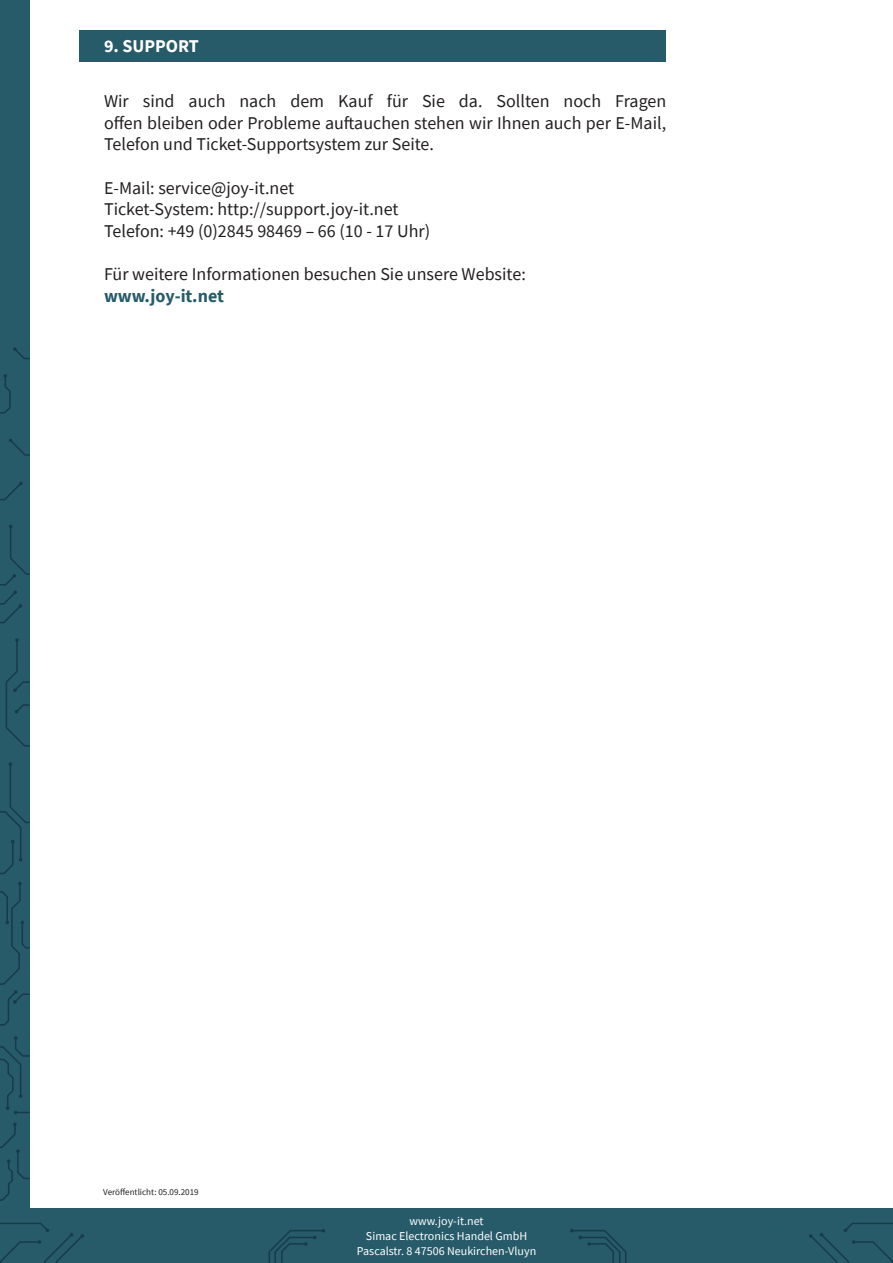
<style>
.page{position:relative;width:893px;height:1263px;background:#fff}
.page>*{position:absolute;margin:0;border:0;box-sizing:border-box;transform-origin:0 0}
.t1{font:18px/21.6px "Source Sans Pro";color:#231f20;text-align:justify}
.t2{font:700 18px "Source Sans Pro";color:#275b6a}
.t3{font:700 18px "Source Sans Pro";color:#fff}
.t4{font:12px "Source Sans Pro";color:#fff}
.t5{font:9px "Source Sans Pro";color:#231f20}
</style>
<div class="page">
<div style="left:80px;top:30px;width:586px;height:32px;background:#275b6a"></div>
<div style="left:0;top:0;width:30px;height:1263px;background:#275b6a"></div>
<svg style="left:0;top:1122px;width:30px;height:79px"></svg>
<svg style="left:0;top:1036px;width:30px;height:78px"></svg>
<svg style="left:0;top:882px;width:30px;height:144px"></svg>
<svg style="left:0;top:762px;width:30px;height:112px"></svg>
<svg style="left:5px;top:638px;width:25px;height:109px"></svg>
<svg style="left:0;top:525px;width:30px;height:99px"></svg>
<svg style="left:0;top:482px;width:23px;height:19px"></svg>
<svg style="left:9px;top:438px;width:21px;height:18px"></svg>
<svg style="left:0;top:374px;width:11px;height:40px"></svg>
<svg style="left:13px;top:347px;width:17px;height:12px"></svg>
<div style="left:0;top:1209px;width:893px;height:54px;background:#275b6a"></div>
<svg style="left:268px;top:1229px;width:57px;height:34px"></svg>
<svg style="left:570px;top:1229px;width:57px;height:34px"></svg>
<svg style="left:0;top:1223px;width:84px;height:40px"></svg>
<svg style="left:809px;top:1223px;width:84px;height:40px"></svg>
<p class="t3" style="left:104px;top:33px;width:96px">9. SUPPORT</p>
<p class="t1" style="left:104px;top:90px;width:564px">Wir sind auch nach dem Kauf für Sie da. Sollten noch Fragen offen bleiben oder Probleme auftauchen stehen wir Ihnen auch per E-Mail, Telefon und Ticket-Supportsystem zur Seite.</p>
<p class="t1" style="left:104px;top:177px;width:192px">E-Mail: service@joy-it.net</p>
<p class="t1" style="left:104px;top:198px;width:296px">Ticket-System: http://support.joy-it.net</p>
<p class="t1" style="left:104px;top:220px;width:328px">Telefon: +49 (0)2845 98469 – 66 (10 - 17 Uhr)</p>
<p class="t1" style="left:104px;top:263px;width:423px">Für weitere Informationen besuchen Sie unsere Website:</p>
<p class="t2" style="left:104px;top:283px;width:122px">www.joy-it.net</p>
<p class="t5" style="left:103px;top:1186px;width:97px">Veröffentlicht: 05.09.2019</p>
<p class="t4" style="left:410px;top:1213px;width:75px">www.joy-it.net</p>
<p class="t4" style="left:366px;top:1228px;width:163px">Simac Electronics Handel GmbH</p>
<p class="t4" style="left:357px;top:1243px;width:181px">Pascalstr. 8 47506 Neukirchen-Vluyn</p>
</div>
